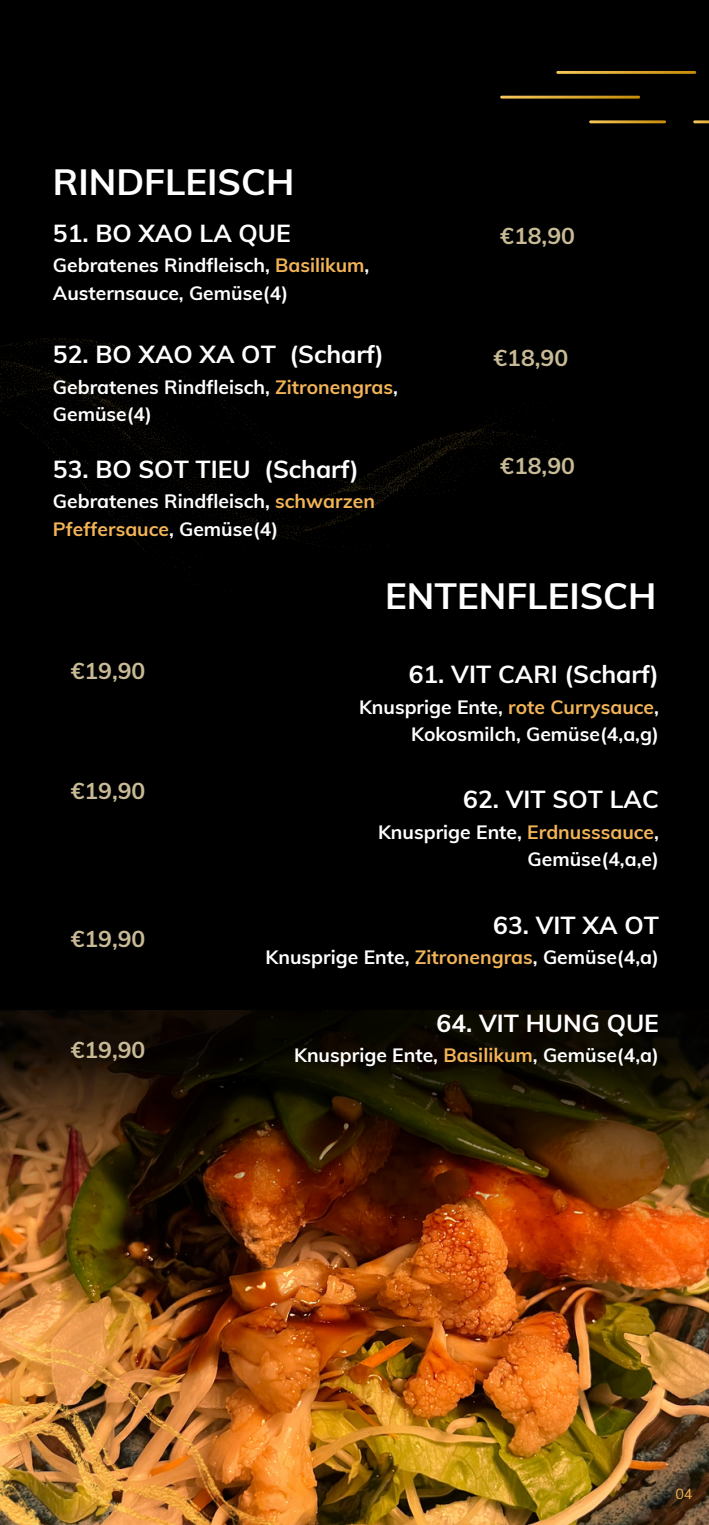
<style>
.page{position:relative;width:709px;height:1525px;background:#fff}
.page>*{position:absolute;margin:0;border:0;box-sizing:border-box;transform-origin:0 0}
.t1{font:700 36.5px "Muli";color:#fff}
.t2{font:700 24.75px "Muli";color:#fff}
.t3{font:700 23px "Muli";color:#c8ba95}
.t4{font:700 19.25px/27.5px "Muli";color:#fff}
.t5{font:14.25px "Muli";color:#f3b456}
.s1{color:#f3b456}
</style>
<div class="page">
<div style="left:0;top:0;width:709px;height:1524px;background:#000"></div>
<img style="left:0;top:338px;width:565px;height:259px">
<img style="left:0;top:1010px;width:709px;height:513px">
<img style="left:0;top:1276px;width:401px;height:248px">
<svg style="left:556px;top:71px;width:140px;height:3px"></svg>
<svg style="left:500px;top:96px;width:140px;height:3px"></svg>
<svg style="left:589px;top:120px;width:77px;height:3px"></svg>
<svg style="left:693px;top:120px;width:16px;height:3px"></svg>
<h1 class="t1" style="left:53px;top:159px;width:243px">RINDFLEISCH</h1>
<p class="t2" style="left:53px;top:217px;width:239px">51. BO XAO LA QUE</p>
<p class="t4" style="left:53px;top:251px;width:318px">Gebratenes Rindfleisch, <span class="s1">Basilikum</span>,<br>Austernsauce, Gemüse(4)</p>
<p class="t2" style="left:53px;top:338px;width:332px">52. BO XAO XA OT (Scharf)</p>
<p class="t4" style="left:53px;top:372px;width:347px">Gebratenes Rindfleisch, <span class="s1">Zitronengras</span>,<br>Gemüse(4)</p>
<p class="t2" style="left:53px;top:453px;width:307px">53. BO SOT TIEU (Scharf)</p>
<p class="t4" style="left:53px;top:487px;width:323px">Gebratenes Rindfleisch, <span class="s1">schwarzen<br>Pfeffersauce</span>, Gemüse(4)</p>
<p class="t3" style="left:500px;top:221px;width:76px">€18,90</p>
<p class="t3" style="left:493px;top:343px;width:76px">€18,90</p>
<p class="t3" style="left:500px;top:451px;width:76px">€18,90</p>
<p class="t3" style="left:71px;top:656px;width:76px">€19,90</p>
<p class="t3" style="left:71px;top:776px;width:76px">€19,90</p>
<p class="t3" style="left:71px;top:924px;width:76px">€19,90</p>
<p class="t3" style="left:71px;top:1034px;width:76px">€19,90</p>
<h1 class="t1" style="left:385px;top:572px;width:273px">ENTENFLEISCH</h1>
<p class="t2" style="left:409px;top:658px;width:252px">61. VIT CARI (Scharf)</p>
<p class="t4" style="left:359px;top:692px;width:301px;text-align:right">Knusprige Ente, <span class="s1">rote Currysauce</span>,<br>Kokosmilch, Gemüse(4,a,g)</p>
<p class="t2" style="left:463px;top:783px;width:197px">62. VIT SOT LAC</p>
<p class="t4" style="left:378px;top:818px;width:282px;text-align:right">Knusprige Ente, <span class="s1">Erdnusssauce</span>,<br>Gemüse(4,a,e)</p>
<p class="t2" style="left:493px;top:909px;width:167px">63. VIT XA OT</p>
<p class="t4" style="left:265px;top:943px;width:395px">Knusprige Ente, <span class="s1">Zitronengras</span>, Gemüse(4,a)</p>
<p class="t2" style="left:436px;top:1007px;width:224px">64. VIT HUNG QUE</p>
<p class="t4" style="left:294px;top:1041px;width:366px">Knusprige Ente, <span class="s1">Basilikum</span>, Gemüse(4,a)</p>
<p class="t5" style="left:675px;top:1484px;width:19px">04</p>
</div>
